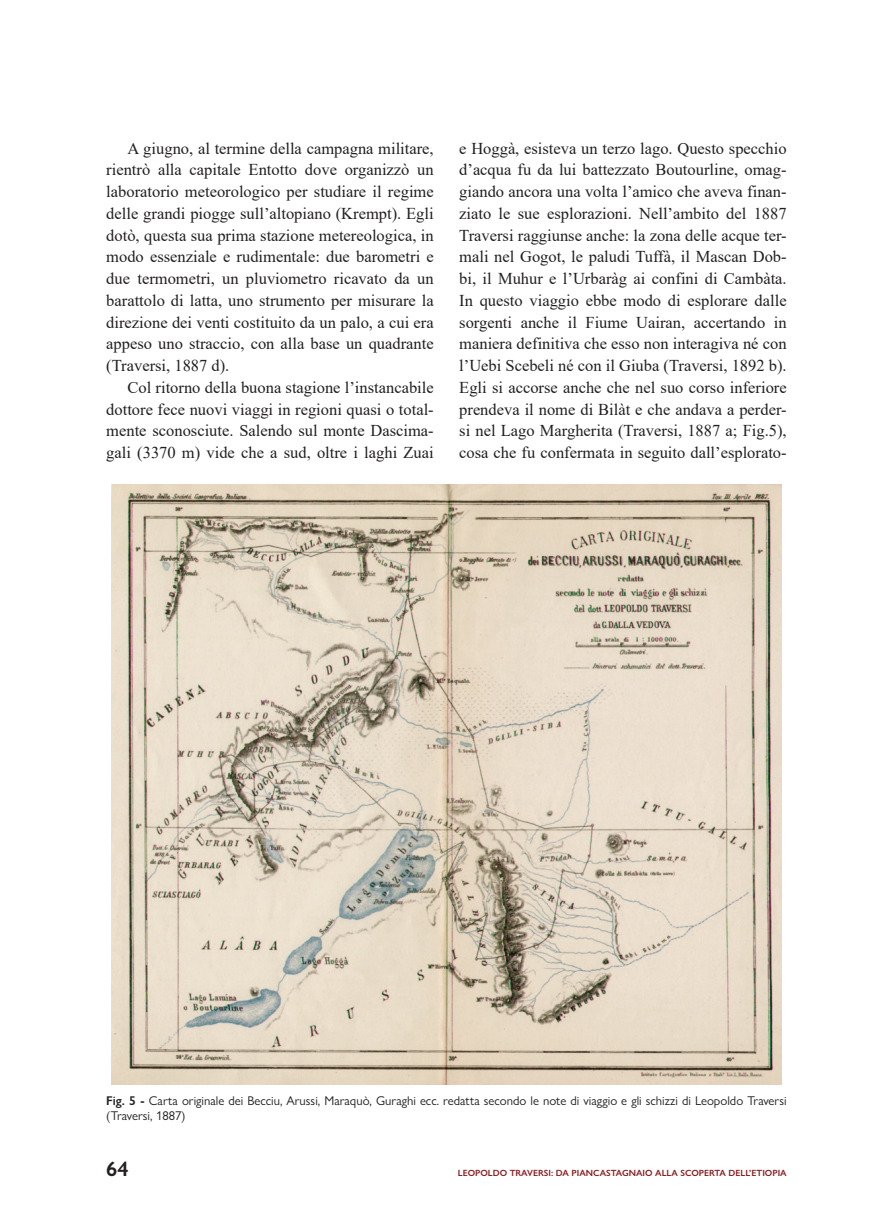
<style>
.page{position:relative;width:893px;height:1229px;background:#fff}
.page>*{position:absolute;margin:0;border:0;box-sizing:border-box;transform-origin:0 0}
.t1{font:600 21px "Gill Sans Nova";color:#231f20}
.TESTO_OK{font:16.5px/21.8px "Times New Roman";color:#231f20;text-align:justify}
.DIDASCALIA_FOTO{font:12.75px/14.4px "Gill Sans Nova";color:#231f20}
.TITOLO_ARTICOLO_PAG_DESTRA{font:600 9px "Gill Sans Nova";color:#891f22}
.s1{font-weight:600}
</style>
<div class="page">
<img style="left:112px;top:485px;width:669px;height:599px">
<p class="TESTO_OK" style="left:106px;top:137px;width:329px;text-indent:21px">A giugno, al termine della campagna militare, rientrò alla capitale Entotto dove organizzò un laboratorio meteorologico per studiare il regime delle grandi piogge sull’altopiano (Krempt). Egli dotò, questa sua prima stazione metereologica, in modo essenziale e rudimentale: due barometri e due termometri, un pluviometro ricavato da un barattolo di latta, uno strumento per misurare la direzione dei venti costituito da un palo, a cui era appeso uno straccio, con alla base un quadrante (Traversi, 1887 d).</p>
<p class="TESTO_OK" style="left:106px;top:376px;width:329px;text-indent:21px">Col ritorno della buona stagione l’instancabile dottore fece nuovi viaggi in regioni quasi o total&shy;mente sconosciute. Salendo sul monte Dascima&shy;gali (3370 m) vide che a sud, oltre i laghi Zuai</p>
<p class="TESTO_OK" style="left:459px;top:137px;width:329px">e Hoggà, esisteva un terzo lago. Questo specchio d’acqua fu da lui battezzato Boutourline, omag&shy;giando ancora una volta l’amico che aveva finan&shy;ziato le sue esplorazioni. Nell’ambito del 1887<br>Traversi raggiunse anche: la zona delle acque ter&shy;mali nel Gogot, le paludi Tuffà, il Mascan Dob&shy;bi, il Muhur e l’Urbaràg ai confini di Cambàta.<br>In questo viaggio ebbe modo di esplorare dalle sorgenti anche il Fiume Uairan, accertando in maniera definitiva che esso non interagiva né con l’Uebi Scebeli né con il Giuba (Traversi, 1892 b).<br>Egli si accorse anche che nel suo corso inferiore prendeva il nome di Bilàt e che andava a perder&shy;si nel Lago Margherita (Traversi, 1887 a; Fig.5), cosa che fu confermata in seguito dall’esplorato-</p>
<p class="DIDASCALIA_FOTO" style="left:106px;top:1093px;width:682px"><span class="s1">Fig. 5 -</span> Carta originale dei Becciu, Arussi, Maraquò, Guraghi ecc. redatta secondo le note di viaggio e gli schizzi di Leopoldo Traversi (Traversi, 1887)</p>
<p class="t1" style="left:106px;top:1156px;width:24px">64</p>
<p class="TITOLO_ARTICOLO_PAG_DESTRA" style="left:458px;top:1167px;width:330px">LEOPOLDO TRAVERSI: DA PIANCASTAGNAIO ALLA SCOPERTA DELL’ETIOPIA</p>
</div>
